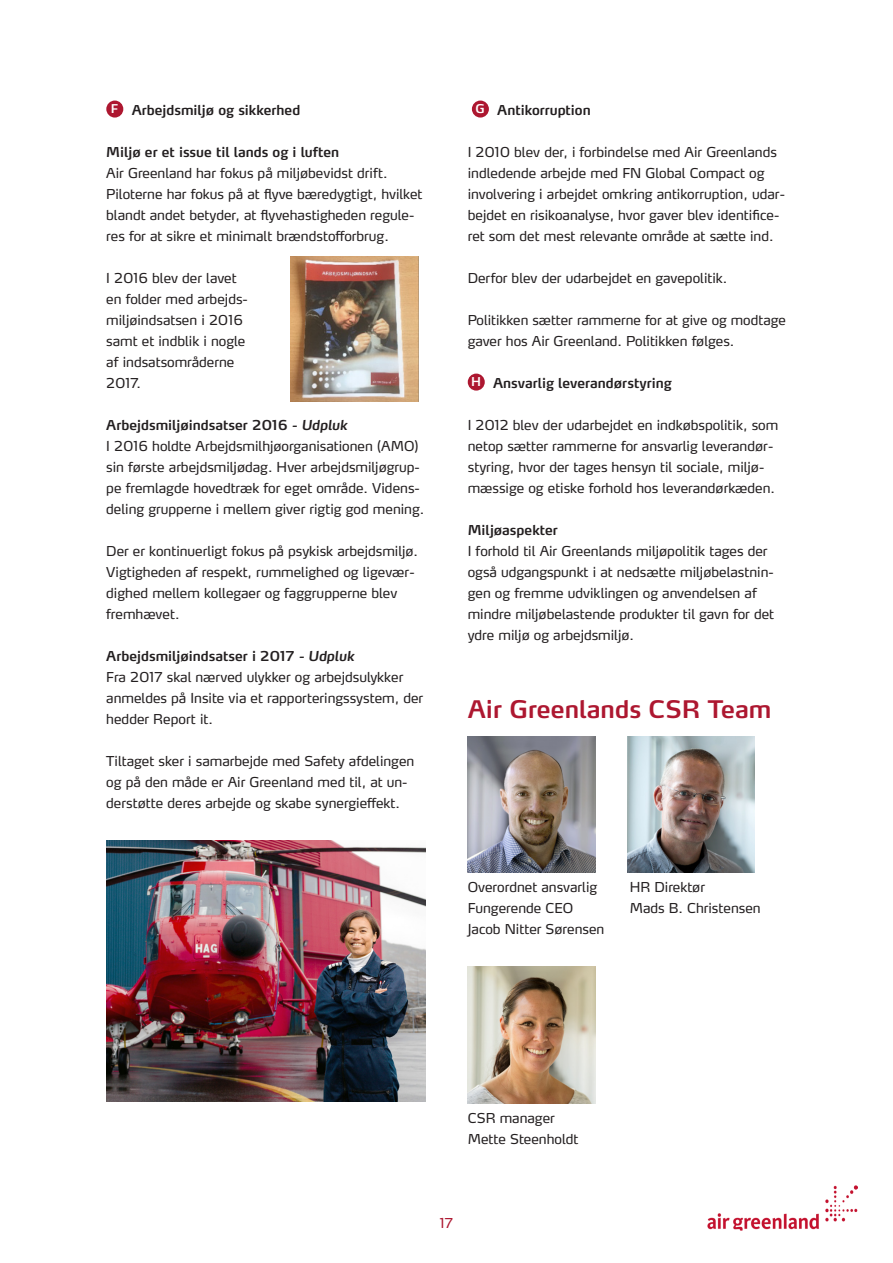
<style>
.page{position:relative;width:893px;height:1263px;background:#fff}
.page>*{position:absolute;margin:0;border:0;box-sizing:border-box;transform-origin:0 0}
.t1{font:600 24px "Max LF";color:#ad1730}
.t2{font:13.5px/21px "Max LF";color:#231f20}
.t3{font:600 13.5px "Max LF";color:#231f20}
.t4{font:13.5px "Max LF";color:#ad1730}
.s1{font-size:12px;color:#fff}
.s2{font-weight:600}
.s3{font-weight:600;font-style:italic}
</style>
<div class="page">
<img style="left:707px;top:1185px;width:150px;height:45px">
<div style="left:106px;top:101px;width:17px;height:17px;background:#ad1730;border-radius:50%"></div>
<div style="left:472px;top:101px;width:17px;height:17px;background:#ad1730;border-radius:50%"></div>
<div style="left:468px;top:374px;width:17px;height:17px;background:#ad1730;border-radius:50%"></div>
<img style="left:291px;top:256px;width:127px;height:145px">
<img style="left:627px;top:737px;width:128px;height:136px">
<img style="left:468px;top:967px;width:127px;height:136px">
<img style="left:468px;top:737px;width:127px;height:136px">
<img style="left:106px;top:841px;width:319px;height:261px">
<p class="t3" style="left:111px;top:101px;width:191px"><span class="s1">F</span> Arbejdsmiljø og sikkerhed</p>
<p class="t3" style="left:106px;top:143px;width:234px">Miljø er et issue til lands og i luften</p>
<p class="t2" style="left:106px;top:162px;width:318px">Air Greenland har fokus på miljøbevidst drift.<br>Piloterne har fokus på at flyve bæredygtigt, hvilket blandt andet betyder, at flyvehastigheden regule&shy;res for at sikre et minimalt brændstofforbrug.</p>
<p class="t2" style="left:106px;top:267px;width:143px">I 2016 blev der lavet en folder med arbejds&shy;miljøindsatsen i 2016 samt et indblik i nogle af indsatsområderne<br>2017.</p>
<p class="t2" style="left:106px;top:414px;width:319px"><span class="s2">Arbejdsmiljøindsatser 2016</span> <span class="s3">- Udpluk<br></span>I 2016 holdte Arbejdsmilhjøorganisationen (AMO) sin første arbejdsmiljødag. Hver arbejdsmiljøgrup&shy;pe fremlagde hovedtræk for eget område. Videns&shy;deling grupperne i mellem giver rigtig god mening.</p>
<p class="t2" style="left:106px;top:540px;width:313px">Der er kontinuerligt fokus på psykisk arbejdsmiljø.<br>Vigtigheden af respekt, rummelighed og ligevær&shy;dighed mellem kollegaer og faggrupperne blev fremhævet.</p>
<p class="t2" style="left:106px;top:645px;width:318px"><span class="s2">Arbejdsmiljøindsatser i 2017</span> <span class="s3">- Udpluk<br></span>Fra 2017 skal nærved ulykker og arbejdsulykker anmeldes på Insite via et rapporteringssystem, der hedder Report it.</p>
<p class="t2" style="left:106px;top:750px;width:309px">Tiltaget sker i samarbejde med Safety afdelingen og på den måde er Air Greenland med til, at un&shy;derstøtte deres arbejde og skabe synergieffekt.</p>
<p class="t3" style="left:475px;top:101px;width:117px"><span class="s1">G</span> Antikorruption</p>
<p class="t2" style="left:468px;top:141px;width:319px">I 2010 blev der, i forbindelse med Air Greenlands indledende arbejde med FN Global Compact og involvering i arbejdet omkring antikorruption, udar&shy;bejdet en risikoanalyse, hvor gaver blev identifice&shy;ret som det mest relevante område at sætte ind.</p>
<p class="t2" style="left:468px;top:267px;width:261px">Derfor blev der udarbejdet en gavepolitik.</p>
<p class="t2" style="left:468px;top:309px;width:320px">Politikken sætter rammerne for at give og modtage gaver hos Air Greenland. Politikken følges.</p>
<p class="t3" style="left:471px;top:374px;width:202px"><span class="s1">H</span> Ansvarlig leverandørstyring</p>
<p class="t2" style="left:468px;top:414px;width:312px">I 2012 blev der udarbejdet en indkøbspolitik, som netop sætter rammerne for ansvarlig leverandør&shy;styring, hvor der tages hensyn til sociale, miljø&shy;mæssige og etiske forhold hos leverandørkæden.</p>
<p class="t3" style="left:468px;top:521px;width:92px">Miljøaspekter</p>
<p class="t2" style="left:468px;top:540px;width:308px">I forhold til Air Greenlands miljøpolitik tages der også udgangspunkt i at nedsætte miljøbelastnin&shy;gen og fremme udviklingen og anvendelsen af mindre miljøbelastende produkter til gavn for det ydre miljø og arbejdsmiljø.</p>
<h1 class="t1" style="left:468px;top:694px;width:305px">Air Greenlands CSR Team</h1>
<p class="t2" style="left:468px;top:876px;width:131px">Overordnet ansvarlig</p>
<p class="t2" style="left:630px;top:876px;width:77px">HR Direktør</p>
<p class="t2" style="left:468px;top:897px;width:107px">Fungerende CEO</p>
<p class="t2" style="left:630px;top:897px;width:132px">Mads B. Christensen</p>
<p class="t2" style="left:468px;top:918px;width:138px">Jacob Nitter Sørensen</p>
<p class="t2" style="left:468px;top:1107px;width:112px">CSR manager<br>Mette Steenholdt</p>
<p class="t4" style="left:440px;top:1214px;width:15px">17</p>
</div>
